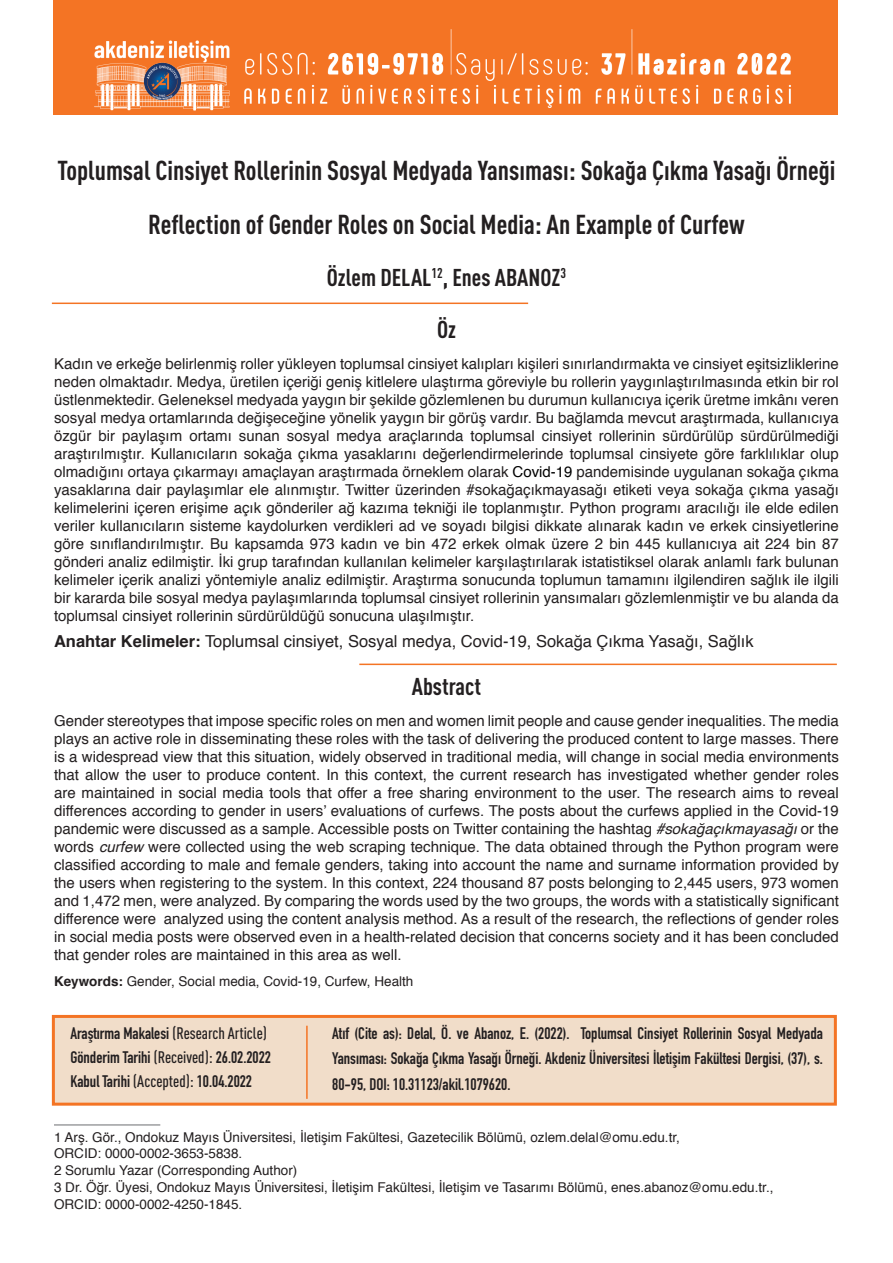
<style>
.page{position:relative;width:893px;height:1263px;background:#fff}
.page>*{position:absolute;margin:0;border:0;box-sizing:border-box;transform-origin:0 0}
.başlık{font:700 condensed 27px "DIN Pro";color:#231f20}
.alt_baslik{font:700 condensed 24px "DIN Pro";color:#231f20}
.t1{font:700 16.5px/25.5px "DIN Condensed";color:#231f20;text-align:justify}
.özet{font:16.5px "Helvetica";color:#231f20}
.özet-2{font:15px/18px "Helvetica";color:#231f20;text-align:justify}
.dipnot{font:13.5px "Helvetica";color:#231f20}
.özet-3{font:13.5px "Helvetica";color:#231f20}
.s1{color:#000}
.s2{font-weight:700}
.s3{font-style:italic}
.s4{font-family:"DIN Pro";font-weight:500;font-stretch:condensed}
</style>
<div class="page">
<hr style="left:54px;top:1124px;width:106px;height:1px;background:#6c6d70">
<div style="left:53px;top:0;width:785px;height:115px;background:#f47424"></div>
<img style="left:94px;top:29px;width:697px;height:82px">
<hr style="left:52px;top:303px;width:476px;height:1px;background:#f47424">
<hr style="left:359px;top:664px;width:478px;height:1px;background:#f47424">
<div style="left:52px;top:1015px;width:785px;height:91px;background:#f1ddc9;border:3px solid #f47424"></div>
<hr style="left:306px;top:1026px;width:2px;height:73px;background:#f47424">
<p class="başlık" style="left:57px;top:150px;width:779px">Toplumsal Cinsiyet Rollerinin Sosyal Medyada Yansıması: Sokağa Çıkma Yasağı Örneği</p>
<p class="başlık" style="left:148px;top:204px;width:598px">Reflection of Gender Roles on Social Media: An Example of Curfew</p>
<p class="alt_baslik" style="left:327px;top:259px;width:241px">Özlem DELAL<sup>12</sup>, Enes ABANOZ<sup>3</sup></p>
<p class="alt_baslik" style="left:437px;top:311px;width:20px">Öz</p>
<p class="özet-2" style="left:54px;top:355px;width:786px">Kadın ve erkeğe belirlenmiş roller yükleyen toplumsal cinsiyet kalıpları kişileri sınırlandırmakta ve cinsiyet eşitsizliklerine neden olmaktadır. Medya, üretilen içeriği geniş kitlelere ulaştırma göreviyle bu rollerin yaygınlaştırılmasında etkin bir rol üstlenmektedir. Geleneksel medyada yaygın bir şekilde gözlemlenen bu durumun kullanıcıya içerik üretme imkânı veren sosyal medya ortamlarında değişeceğine yönelik yaygın bir görüş vardır. Bu bağlamda mevcut araştırmada, kullanıcıya özgür bir paylaşım ortamı sunan sosyal medya araçlarında toplumsal cinsiyet rollerinin sürdürülüp sürdürülmediği araştırılmıştır. Kullanıcıların sokağa çıkma yasaklarını değerlendirmelerinde toplumsal cinsiyete göre farklılıklar olup olmadığını ortaya çıkarmayı amaçlayan araştırmada örneklem olarak <span class="s1">Covid-19</span> pandemisinde uygulanan sokağa çıkma yasaklarına dair paylaşımlar ele alınmıştır. Twitter üzerinden #sokağaçıkmayasağı etiketi veya sokağa çıkma yasağı kelimelerini içeren erişime açık gönderiler ağ kazıma tekniği ile toplanmıştır. Python programı aracılığı ile elde edilen veriler kullanıcıların sisteme kaydolurken verdikleri ad ve soyadı bilgisi dikkate alınarak kadın ve erkek cinsiyetlerine göre sınıflandırılmıştır. Bu kapsamda 973 kadın ve bin 472 erkek olmak üzere 2 bin 445 kullanıcıya ait 224 bin 87 gönderi analiz edilmiştir. İki grup tarafından kullanılan kelimeler karşılaştırılarak istatistiksel olarak anlamlı fark bulunan kelimeler içerik analizi yöntemiyle analiz edilmiştir. Araştırma sonucunda toplumun tamamını ilgilendiren sağlık ile ilgili bir kararda bile sosyal medya paylaşımlarında toplumsal cinsiyet rollerinin yansımaları gözlemlenmiştir ve bu alanda da toplumsal cinsiyet rollerinin sürdürüldüğü sonucuna ulaşılmıştır.</p>
<p class="özet" style="left:54px;top:629px;width:701px"><span class="s2">Anahtar Kelimeler:</span> Toplumsal cinsiyet, Sosyal medya, Covid-19, Sokağa Çıkma Yasağı, Sağlık</p>
<p class="alt_baslik" style="left:412px;top:668px;width:71px">Abstract</p>
<p class="özet-2" style="left:54px;top:712px;width:786px">Gender stereotypes that impose specific roles on men and women limit people and cause gender inequalities. The media plays an active role in disseminating these roles with the task of delivering the produced content to large masses. There is a widespread view that this situation, widely observed in traditional media, will change in social media environments that allow the user to produce content. In this context, the current research has investigated whether gender roles are maintained in social media tools that offer a free sharing environment to the user. The research aims to reveal differences according to gender in users’ evaluations of curfews. The posts about the curfews applied in the Covid-19 pandemic were discussed as a sample. Accessible posts on Twitter containing the hashtag <span class="s3">#sokağaçıkmayasağı</span> or the words <span class="s3">curfew</span> were collected using the web scraping technique. The data obtained through the Python program were classified according to male and female genders, taking into account the name and surname information provided by the users when registering to the system. In this context, 224 thousand 87 posts belonging to 2,445 users, 973 women and 1,472 men, were analyzed. By comparing the words used by the two groups, the words with a statistically significant difference were analyzed using the content analysis method. As a result of the research, the reflections of gender roles in social media posts were observed even in a health-related decision that concerns society and it has been concluded that gender roles are maintained in this area as well.</p>
<p class="özet-3" style="left:54px;top:971px;width:361px"><span class="s2">Keywords:</span> Gender, Social media, Covid-19, Curfew, Health</p>
<p class="t1" style="left:70px;top:1020px;width:198px">Araştırma Makalesi <span class="s4">(Research Article)</span></p>
<p class="t1" style="left:70px;top:1044px;width:202px">Gönderim Tarihi <span class="s4">(Received):</span> 26.02.2022</p>
<p class="t1" style="left:70px;top:1068px;width:183px">Kabul Tarihi <span class="s4">(Accepted):</span> 10.04.2022</p>
<p class="t1" style="left:332px;top:1020px;width:492px">Atıf (Cite as): Delal, Ö. ve Abanoz, E. (2022). Toplumsal Cinsiyet Rollerinin Sosyal Medyada Yansıması: Sokağa Çıkma Yasağı Örneği. Akdeniz Üniversitesi İletişim Fakültesi Dergisi, (37), s.<br>80-95, DOI: 10.31123/akil.1079620.</p>
<p class="dipnot" style="left:54px;top:1127px;width:627px">1 Arş. Gör., Ondokuz Mayıs Üniversitesi, İletişim Fakültesi, Gazetecilik Bölümü, ozlem.delal@omu.edu.tr,</p>
<p class="dipnot" style="left:54px;top:1143px;width:190px">ORCID: 0000-0002-3653-5838.</p>
<p class="dipnot" style="left:54px;top:1160px;width:245px">2 Sorumlu Yazar (Corresponding Author)</p>
<p class="dipnot" style="left:54px;top:1177px;width:721px">3 Dr. Öğr. Üyesi, Ondokuz Mayıs Üniversitesi, İletişim Fakültesi, İletişim ve Tasarımı Bölümü, enes.abanoz@omu.edu.tr.,</p>
<p class="dipnot" style="left:54px;top:1194px;width:190px">ORCID: 0000-0002-4250-1845.</p>
</div>
